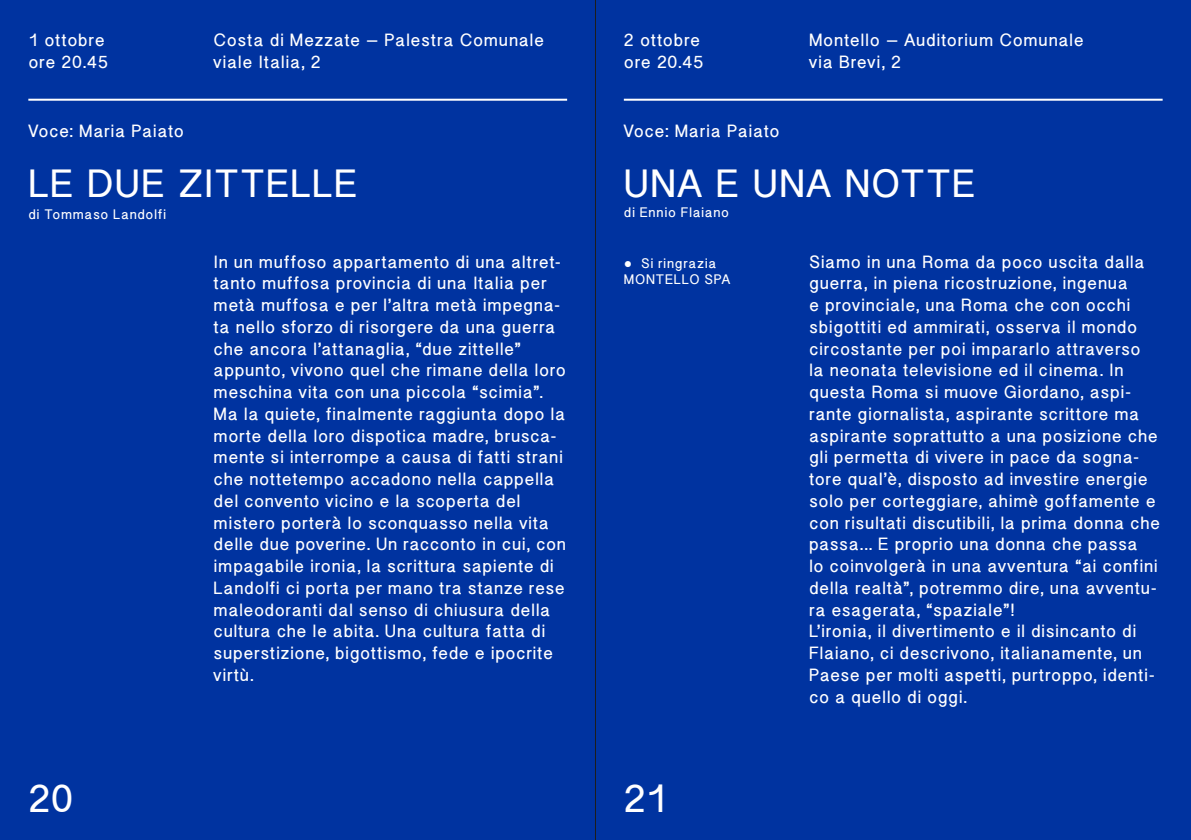
<style>
.page{position:relative;width:1191px;height:840px;background:#fff}
.page>*{position:absolute;margin:0;border:0;box-sizing:border-box;transform-origin:0 0}
.t1{font:700 40px "Boxer";letter-spacing:.02em;color:#fff}
.t2{font:700 40px "Boxer";letter-spacing:.04em;color:#fff}
.t3{font:700 18px/21.8px "Boxer";letter-spacing:.04em;color:#fff}
.t4{font:700 14px/16px "Boxer";letter-spacing:.05em;color:#fff}
.s1{font-family:"Courier New";font-weight:400}
</style>
<div class="page">
<div style="left:0;top:0;width:595px;height:839px;background:#0033a0"></div>
<div style="left:595px;top:0;width:596px;height:839px;background:#0033a0"></div>
<hr style="left:28px;top:99px;width:539px;height:2px;background:#fff">
<hr style="left:624px;top:99px;width:538px;height:2px;background:#fff">
<hr style="left:595px;top:0;width:1px;height:839px;background:#1d1d1b">
<p class="t3" style="left:28px;top:29px;width:81px">1 ottobre ore 20.45</p>
<p class="t3" style="left:214px;top:29px;width:332px">Costa di Mezzate – Palestra Comunale viale Italia, 2</p>
<p class="t3" style="left:624px;top:29px;width:81px">2 ottobre ore 20.45</p>
<p class="t3" style="left:809px;top:29px;width:276px">Montello – Auditorium Comunale via Brevi, 2</p>
<p class="t3" style="left:28px;top:120px;width:157px">Voce: Maria Paiato</p>
<h1 class="t1" style="left:28px;top:160px;width:330px">LE DUE ZITTELLE</h1>
<p class="t4" style="left:28px;top:205px;width:139px">di Tommaso Landolfi</p>
<p class="t3" style="left:214px;top:250px;width:354px">In un muffoso appartamento di una altret&shy;tanto muffosa provincia di una Italia per metà muffosa e per l’altra metà impegna&shy;ta nello sforzo di risorgere da una guerra che ancora l’attanaglia, “due zittelle” appunto, vivono quel che rimane della loro meschina vita con una piccola “scimia”.<br>Ma la quiete, finalmente raggiunta dopo la morte della loro dispotica madre, brusca&shy;mente si interrompe a causa di fatti strani che nottetempo accadono nella cappella del convento vicino e la scoperta del mistero porterà lo sconquasso nella vita delle due poverine. Un racconto in cui, con impagabile ironia, la scrittura sapiente di Landolfi ci porta per mano tra stanze rese maleodoranti dal senso di chiusura della cultura che le abita. Una cultura fatta di superstizione, bigottismo, fede e ipocrite virtù.</p>
<p class="t3" style="left:624px;top:120px;width:157px">Voce: Maria Paiato</p>
<h1 class="t2" style="left:624px;top:160px;width:353px">UNA E UNA NOTTE</h1>
<p class="t4" style="left:624px;top:204px;width:107px">di Ennio Flaiano</p>
<p class="t3" style="left:809px;top:250px;width:352px">Siamo in una Roma da poco uscita dalla guerra, in piena ricostruzione, ingenua<br>e provinciale, una Roma che con occhi sbigottiti ed ammirati, osserva il mondo circostante per poi impararlo attraverso<br>la neonata televisione ed il cinema. In questa Roma si muove Giordano, aspi&shy;rante giornalista, aspirante scrittore ma aspirante soprattutto a una posizione che gli permetta di vivere in pace da sogna&shy;tore qual’è, disposto ad investire energie solo per corteggiare, ahimè goffamente e con risultati discutibili, la prima donna che passa... E proprio una donna che passa<br>lo coinvolgerà in una avventura “ai confini della realtà”, potremmo dire, una avventu&shy;ra esagerata, “spaziale”!<br>L’ironia, il divertimento e il disincanto di Flaiano, ci descrivono, italianamente, un Paese per molti aspetti, purtroppo, identi&shy;co a quello di oggi.</p>
<p class="t4" style="left:624px;top:255px;width:108px"><span class="s1">●</span> Si ringrazia<br>MONTELLO SPA</p>
<h1 class="t1" style="left:28px;top:774px;width:47px">20</h1>
<h1 class="t1" style="left:624px;top:774px;width:46px">21</h1>
</div>
